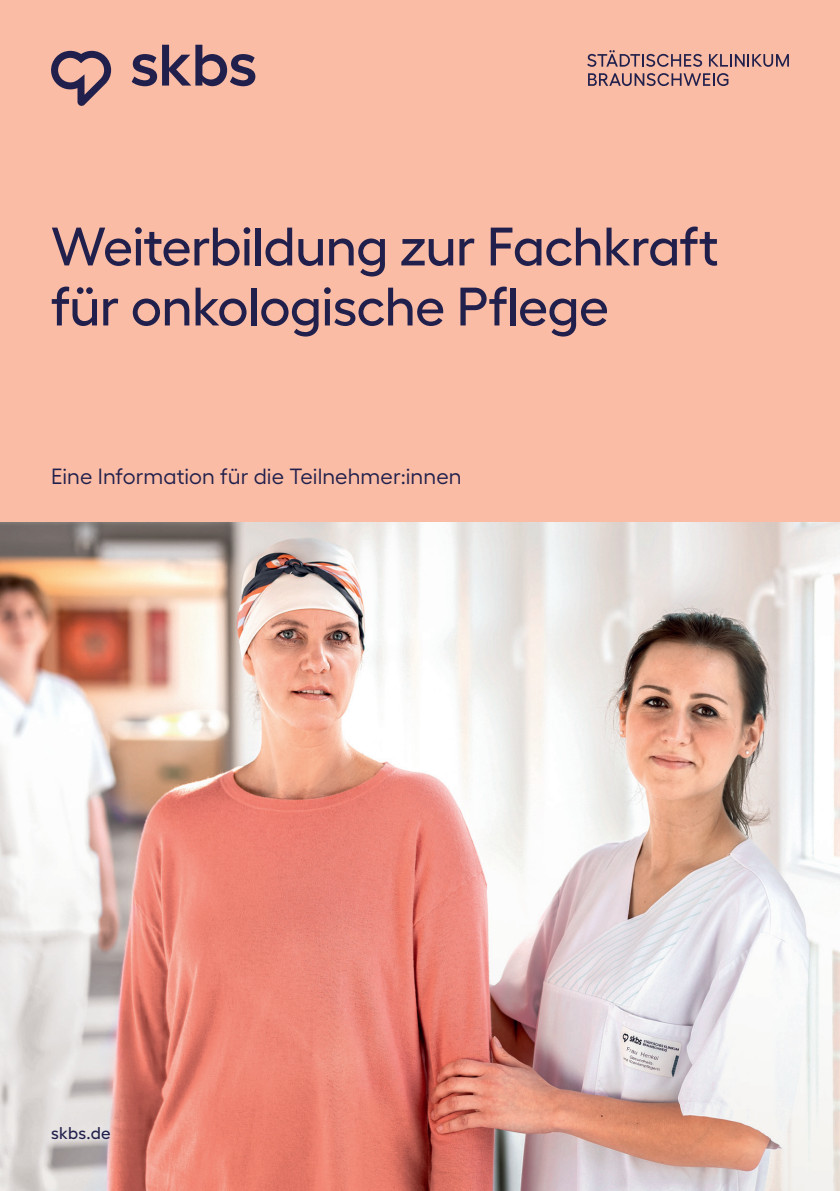
<style>
.page{position:relative;width:840px;height:1191px;background:#fff}
.page>*{position:absolute;margin:0;border:0;box-sizing:border-box;transform-origin:0 0}
.t1{font:500 54px/60px "Hellix";letter-spacing:-.015em;color:#21204c}
.t2{font:22px "Hellix";letter-spacing:.005em;color:#21204c}
.t3{font:500 17px "Hellix";letter-spacing:.015em;color:#21204c}
</style>
<div class="page">
<img style="left:0;top:521px;width:839px;height:669px">
<div style="left:0;top:0;width:839px;height:521px;background:#fabca5"></div>
<svg style="left:132px;top:45px;width:123px;height:41px"></svg>
<svg style="left:51px;top:51px;width:60px;height:55px"></svg>
<svg style="left:587px;top:50px;width:114px;height:17px"></svg>
<svg style="left:709px;top:54px;width:79px;height:13px"></svg>
<svg style="left:588px;top:73px;width:140px;height:13px"></svg>
<p class="t1" style="left:51px;top:211px;width:668px">Weiterbildung zur Fachkraft für onkologische Pflege</p>
<p class="t2" style="left:51px;top:459px;width:412px">Eine Information für die Teilnehmer:innen</p>
<p class="t3" style="left:51px;top:1119px;width:61px">skbs.de</p>
</div>
